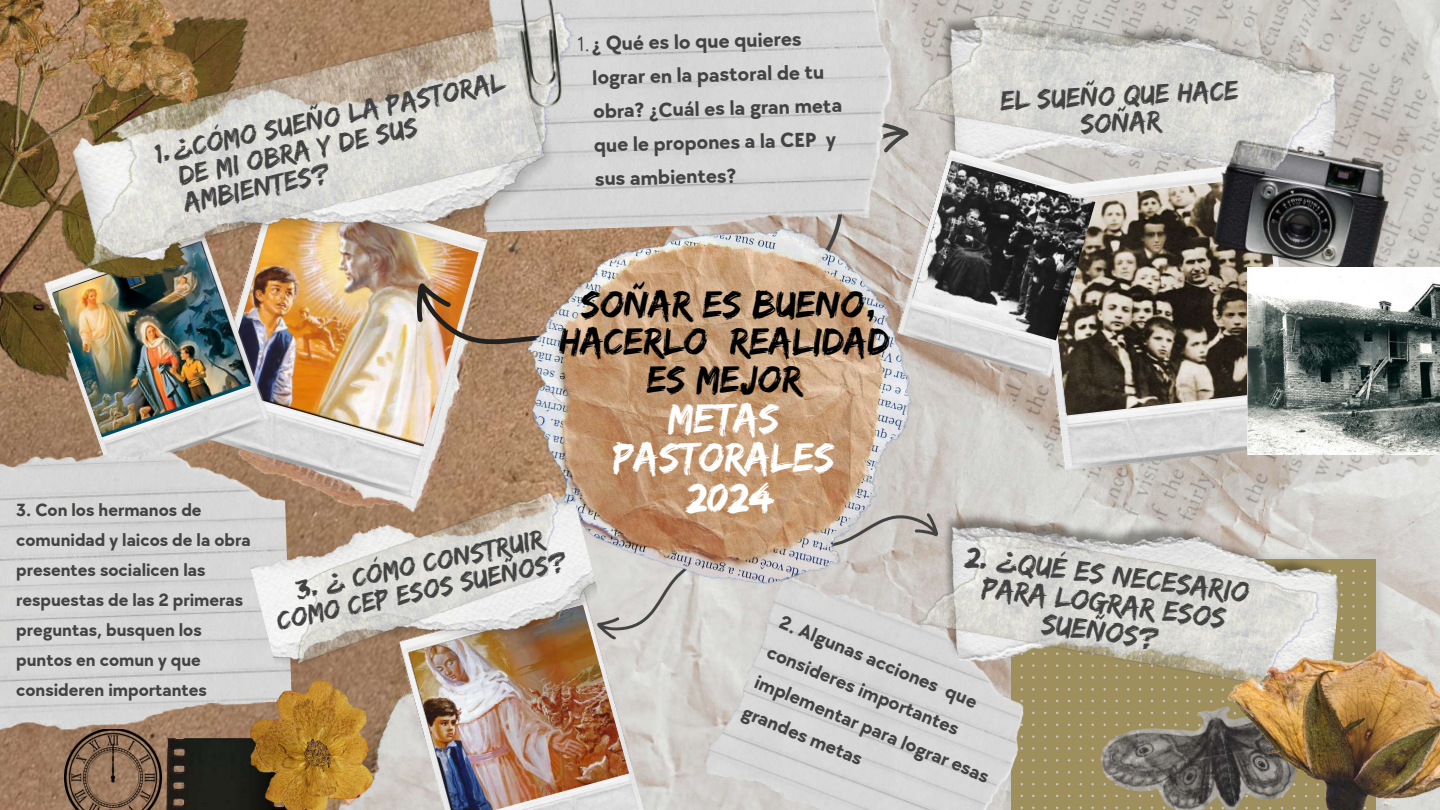
<style>
.page{position:relative;width:1440px;height:810px;background:#fff}
.page>*{position:absolute;margin:0;border:0;box-sizing:border-box;transform-origin:0 0}
.t1{font:42.5px/39.7px "Edo";color:#fff;text-align:center}
.t2{font:39.5px/37.5px "Edo";color:#000;text-align:center}
.t3{font:30.3px/28.4px "Edo";color:#434343;text-align:center}
.t4{font:28.6px/27px "Edo";color:#434343;text-align:center}
.t5{font:28.4px/26.9px "Edo";color:#434343}
.t6{font:27.9px/26.2px "Edo";color:#434343;text-align:center}
.t7{font:700 20.9px/33.8px "TT Chocolates";color:#434343}
.t8{font:700 19.9px/32.4px "TT Chocolates";color:#434343}
.t9{font:700 18.3px/30px "TT Chocolates";color:#434343}
.s1{font-weight:400}
</style>
<div class="page">
<img style="left:1302px;top:0;width:138px;height:565px">
<img style="left:0;top:0;width:1033px;height:810px">
<img style="left:596px;top:0;width:300px;height:226px">
<img style="left:271px;top:404px;width:218px;height:74px">
<img style="left:271px;top:320px;width:208px;height:126px">
<svg style="left:416px;top:320px;width:113px;height:84px"></svg>
<img style="left:1345px;top:546px;width:47px;height:103px">
<div style="left:1011px;top:560px;width:365px;height:250px;background:#9f8f5d"></div>
<img style="left:701px;top:584px;width:346px;height:226px">
<svg style="left:605px;top:584px;width:132px;height:56px"></svg>
<img style="left:529px;top:226px;width:382px;height:358px">
<img style="left:43px;top:440px;width:228px;height:7px">
<img style="left:0;top:303px;width:283px;height:137px">
<img style="left:69px;top:281px;width:503px;height:39px">
<img style="left:896px;top:149px;width:137px;height:230px">
<img style="left:1033px;top:340px;width:269px;height:128px">
<img style="left:1043px;top:239px;width:205px;height:176px">
<img style="left:1208px;top:133px;width:188px;height:144px">
<img style="left:1100px;top:748px;width:67px;height:61px">
<img style="left:237px;top:0;width:359px;height:281px">
<img style="left:903px;top:0;width:444px;height:239px">
<img style="left:912px;top:161px;width:183px;height:179px">
<img style="left:1329px;top:498px;width:16px;height:151px">
<img style="left:911px;top:468px;width:418px;height:280px">
<img style="left:0;top:447px;width:293px;height:291px">
<img style="left:1167px;top:649px;width:273px;height:161px">
<img style="left:398px;top:591px;width:249px;height:219px">
<img style="left:409px;top:605px;width:220px;height:205px">
<img style="left:248px;top:478px;width:357px;height:223px">
<img style="left:162px;top:738px;width:89px;height:72px">
<img style="left:251px;top:681px;width:122px;height:129px">
<img style="left:272px;top:484px;width:311px;height:186px">
<img style="left:0;top:0;width:237px;height:303px">
<img style="left:64px;top:729px;width:98px;height:81px">
<img style="left:512px;top:0;width:53px;height:111px">
<img style="left:1248px;top:268px;width:192px;height:187px">
<h3 class="t5" style="left:170px;top:137px;width:340px;text-indent:-18px;rotate:-12deg">1.¿CÓMO SUEÑO LA PASTORAL<br>DE MI OBRA Y DE SUS<br>AMBIENTES?</h3>
<p class="t7" style="left:592px;top:25px;width:251px;text-indent:-14px;rotate:-1deg"><span class="s1">1.</span>¿ Qué es lo que quieres lograr en la pastoral de tu obra? ¿Cuál es la gran meta que le propones a la CEP y sus ambientes?</p>
<h3 class="t4" style="left:1000px;top:87px;width:240px;rotate:-3deg">EL SUEÑO QUE HACE<br>SOÑAR</h3>
<p class="t9" style="left:16px;top:494px;width:236px">3. Con los hermanos de comunidad y laicos de la obra presentes socialicen las respuestas de las 2 primeras preguntas, busquen los puntos en comun y que consideren importantes</p>
<h2 class="t2" style="left:559px;top:284px;width:332px">SOÑAR ES BUENO,<br>HACERLO REALIDAD<br>ES MEJOR</h2>
<h1 class="t1" style="left:613px;top:397px;width:223px">METAS<br>PASTORALES<br>2024</h1>
<h3 class="t6" style="left:269px;top:582px;width:297px;rotate:-12deg">3. ¿ CÓMO CONSTRUIR<br>COMO CEP ESOS SUEÑOS?</h3>
<h3 class="t3" style="left:968px;top:542px;width:287px;rotate:7deg">2. ¿QUÉ ES NECESARIO<br>PARA LOGRAR ESOS<br>SUEÑOS?</h3>
<p class="t8" style="left:787px;top:605px;width:254px;rotate:23deg">2. Algunas acciones que consideres importantes implementar para lograr esas grandes metas</p>
</div>
